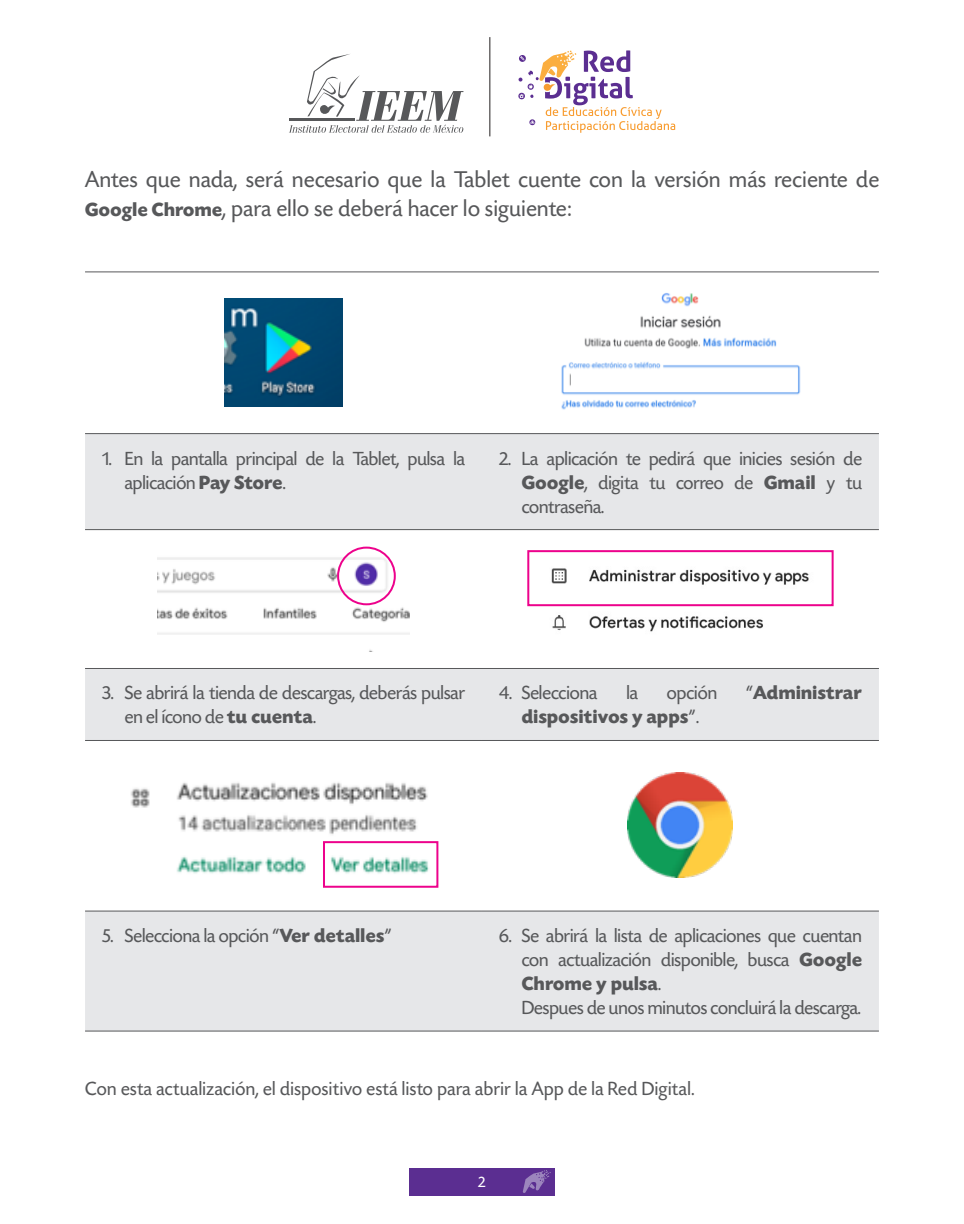
<style>
.page{position:relative;width:964px;height:1224px;background:#fff}
.page>*{position:absolute;margin:0;border:0;box-sizing:border-box;transform-origin:0 0}
.TEXTO{font:24px/28.8px "Today SHOP";letter-spacing:.025em;color:#57585a}
.INCISOS{font:20px/24px "Today SHOP";color:#57585a}
.TEXTO-2{font:20px "Today SHOP";letter-spacing:.025em;color:#57585a}
.INCISOS-2{font:700 20px "Today SHOP";letter-spacing:.025em;color:#57585a}
.t1{font:16px "Today SHOP";color:#fff}
.s1{font-weight:700;font-size:20px}
.s2{font-weight:700}
.s3{font-weight:400}
</style>
<div class="page">
<div style="left:409px;top:1168px;width:146px;height:28px;background:#5b2e91"></div>
<svg style="left:523px;top:1170px;width:28px;height:23px"></svg>
<svg style="left:289px;top:54px;width:174px;height:79px"></svg>
<svg style="left:518px;top:50px;width:157px;height:83px"></svg>
<hr style="left:489px;top:37px;width:1px;height:99px;background:#231f20">
<svg style="left:85px;top:434px;width:794px;height:597px;fill:#e6e7e9"></svg>
<svg style="left:85px;top:741px;width:794px;height:170px"></svg>
<hr style="left:85px;top:272px;width:397px;height:1px;background:#57585a">
<hr style="left:482px;top:272px;width:397px;height:1px;background:#57585a">
<hr style="left:85px;top:433px;width:397px;height:1px;background:#57585a">
<hr style="left:482px;top:433px;width:397px;height:1px;background:#57585a">
<hr style="left:85px;top:529px;width:397px;height:1px;background:#57585a">
<hr style="left:482px;top:529px;width:397px;height:1px;background:#57585a">
<hr style="left:85px;top:668px;width:397px;height:1px;background:#57585a">
<hr style="left:482px;top:668px;width:397px;height:1px;background:#57585a">
<hr style="left:85px;top:740px;width:397px;height:1px;background:#57585a">
<hr style="left:482px;top:740px;width:397px;height:1px;background:#57585a">
<hr style="left:85px;top:911px;width:397px;height:1px;background:#57585a">
<hr style="left:482px;top:911px;width:397px;height:1px;background:#57585a">
<hr style="left:85px;top:1031px;width:397px;height:1px;background:#57585a">
<hr style="left:482px;top:1031px;width:397px;height:1px;background:#57585a">
<img style="left:225px;top:299px;width:117px;height:108px">
<img style="left:561px;top:293px;width:240px;height:117px">
<img style="left:157px;top:554px;width:253px;height:97px">
<div style="left:337px;top:547px;width:59px;height:58px;border:2px solid #ed028c;border-radius:50%"></div>
<img style="left:537px;top:556px;width:286px;height:92px">
<div style="left:527px;top:550px;width:306px;height:56px;border:2px solid #ed028c"></div>
<img style="left:119px;top:757px;width:329px;height:137px">
<div style="left:323px;top:841px;width:115px;height:47px;border:2px solid #ed028c"></div>
<img style="left:628px;top:773px;width:105px;height:105px">
<p class="TEXTO" style="left:85px;top:166px;width:795px">Antes que nada, será necesario que la Tablet cuente con la versión más reciente de<br><span class="s1">Google Chrome</span>, para ello se deberá hacer lo siguiente:</p>
<p class="INCISOS" style="left:125px;top:447px;width:342px;text-indent:-23px">1. En la pantalla principal de la Tablet, pulsa la aplicación <span class="s2">Pay Store</span>.</p>
<p class="INCISOS" style="left:522px;top:447px;width:342px;text-align:justify;text-indent:-23px">2. La aplicación te pedirá que inicies sesión de <span class="s2">Google</span>, digita tu correo de <span class="s2">Gmail</span> y tu contraseña.</p>
<p class="INCISOS" style="left:125px;top:682px;width:342px;text-indent:-23px">3. Se abrirá la tienda de descargas, deberás pulsar en el ícono de <span class="s2">tu cuenta</span>.</p>
<p class="INCISOS" style="left:499px;top:682px;width:100px">4. Selecciona</p>
<p class="INCISOS" style="left:626px;top:682px;width:13px">la</p>
<p class="INCISOS" style="left:667px;top:682px;width:52px">opción</p>
<p class="INCISOS-2" style="left:746px;top:683px;width:117px"><span class="s3">“</span>Administrar</p>
<p class="INCISOS-2" style="left:522px;top:707px;width:179px">dispositivos y apps<span class="s3">”.</span></p>
<p class="INCISOS" style="left:102px;top:924px;width:291px">5. Selecciona la opción “<span class="s2">Ver detalles</span>”</p>
<p class="INCISOS" style="left:522px;top:924px;width:342px;text-align:justify;text-indent:-23px">6. Se abrirá la lista de aplicaciones que cuentan con actualización disponible, busca <span class="s2">Google Chrome y pulsa</span>.</p>
<p class="INCISOS" style="left:522px;top:996px;width:341px">Despues de unos minutos concluirá la descarga.</p>
<p class="TEXTO-2" style="left:85px;top:1079px;width:611px">Con esta actualización, el dispositivo está listo para abrir la App de la Red Digital.</p>
<p class="t1" style="left:478px;top:1174px;width:9px">2</p>
</div>
